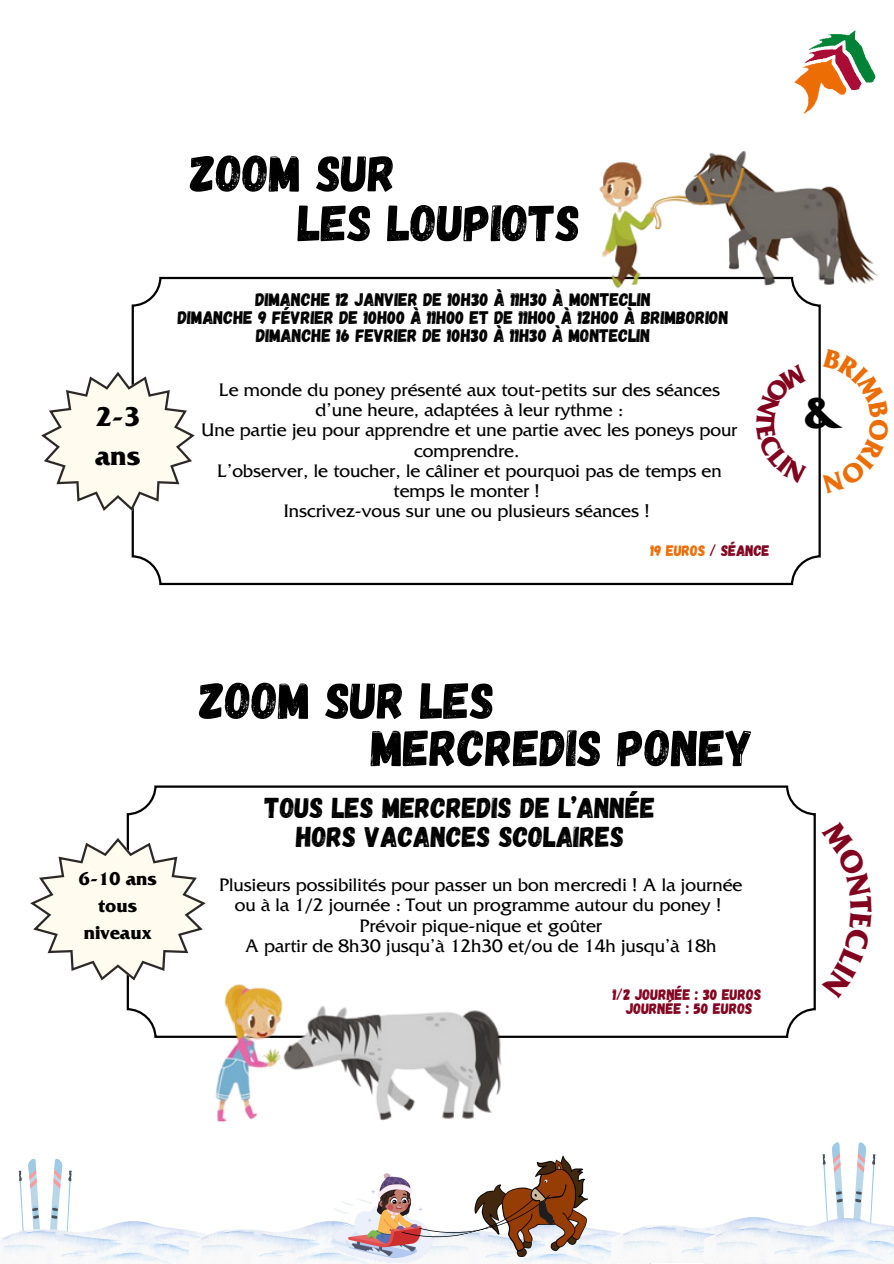
<style>
.page{position:relative;width:894px;height:1264px;background:#fff}
.page>*{position:absolute;margin:0;border:0;box-sizing:border-box;transform-origin:0 0}
.t1{font:51.15px/47.2px "Gagalin";color:#000}
.t2{font:700 45.45px "Friz Quadrata Std";color:#000}
.t3{font:28.65px/28.7px "Gagalin";color:#000;text-align:center}
.t4{font:700 28.5px/39.3px "Friz Quadrata Std";color:#000}
.t5{font:700 19.5px/27px "Friz Quadrata Std";color:#000;text-align:center}
.t6{font:19.05px/20.2px "Friz Quadrata Std";color:#000;text-align:center}
.t7{font:18.15px "Gagalin";color:#000}
.t8{font:15.15px "Gagalin";color:#81011e}
.t9{font:15.15px "Gagalin";color:#ec6d04}
.s1{color:#81011e}
</style>
<div class="page">
<svg style="left:127px;top:785px;width:688px;height:252px"></svg>
<svg style="left:30px;top:837px;width:176px;height:143px"></svg>
<svg style="left:132px;top:277px;width:688px;height:308px"></svg>
<svg style="left:41px;top:372px;width:153px;height:139px"></svg>
<img style="left:571px;top:165px;width:307px;height:140px">
<img style="left:186px;top:969px;width:324px;height:154px">
<img style="left:611px;top:30px;width:267px;height:144px">
<svg style="left:18px;top:1158px;width:54px;height:63px"></svg>
<img style="left:0;top:1221px;width:189px;height:42px">
<img style="left:189px;top:1221px;width:220px;height:42px">
<svg style="left:822px;top:1142px;width:54px;height:76px"></svg>
<img style="left:423px;top:1230px;width:216px;height:33px">
<img style="left:611px;top:1217px;width:235px;height:45px">
<img style="left:464px;top:1113px;width:144px;height:150px">
<img style="left:331px;top:1173px;width:100px;height:89px">
<svg style="left:401px;top:1194px;width:153px;height:55px"></svg>
<img style="left:704px;top:1218px;width:189px;height:45px">
<svg style="left:756px;top:363px;width:51px;height:120px"></svg>
<p class="t4" style="left:95px;top:401px;width:47px">2-3 ans</p>
<p class="t1" style="left:298px;top:146px;width:284px;line-height:49.5px;text-indent:-108px">ZOOM SUR<br>LES LOUPIOTS</p>
<h1 class="t7" style="left:255px;top:287px;width:397px">DIMANCHE 12 JANVIER DE 10H30 À 11H30 À MONTECLIN</h1>
<h5 class="t7" style="left:178px;top:305px;width:552px">DIMANCHE 9 FÉVRIER DE 10H00 À 11H00 ET DE 11H00 À 12H00 À BRIMBORION</h5>
<p class="t7" style="left:256px;top:323px;width:396px">DIMANCHE 16 FEVRIER DE 10H30 À 11H30 À MONTECLIN</p>
<p class="t6" style="left:219px;top:382px;width:502px">Le monde du poney présenté aux tout-petits sur des séances d’une heure, adaptées à leur rythme :</p>
<p class="t6" style="left:201px;top:423px;width:537px">Une partie jeu pour apprendre et une partie avec les poneys pour comprendre.</p>
<h6 class="t6" style="left:217px;top:463px;width:506px">L’observer, le toucher, le câliner et pourquoi pas de temps en temps le monter !</h6>
<p class="t6" style="left:284px;top:504px;width:367px">Inscrivez-vous sur une ou plusieurs séances !</p>
<p class="t9" style="left:650px;top:541px;width:121px">19 EUROS <span class="s1">/ SÉANCE</span></p>
<p class="t2" style="left:803px;top:397px;width:39px">&amp;</p>
<p class="t5" style="left:79px;top:868px;width:79px">6-10 ans tous niveaux</p>
<p class="t1" style="left:371px;top:674px;width:384px;text-indent:-172px">ZOOM SUR LES<br>MERCREDIS PONEY</p>
<h6 class="t3" style="left:265px;top:792px;width:392px">TOUS LES MERCREDIS DE L’ANNÉE<br>HORS VACANCES SCOLAIRES</h6>
<h2 class="t6" style="left:219px;top:877px;width:524px">Plusieurs possibilités pour passer un bon mercredi ! A la journée ou à la 1/2 journée : Tout un programme autour du poney !</h2>
<p class="t6" style="left:359px;top:918px;width:244px">Prévoir pique-nique et goûter</p>
<p class="t6" style="left:245px;top:938px;width:472px">A partir de 8h30 jusqu’à 12h30 et/ou de 14h jusqu’à 18h</p>
<h4 class="t8" style="left:612px;top:984px;width:150px">1/2 JOURNÉE : 30 EUROS</h4>
<p class="t8" style="left:626px;top:999px;width:128px">JOURNÉE : 50 EUROS</p>
</div>
